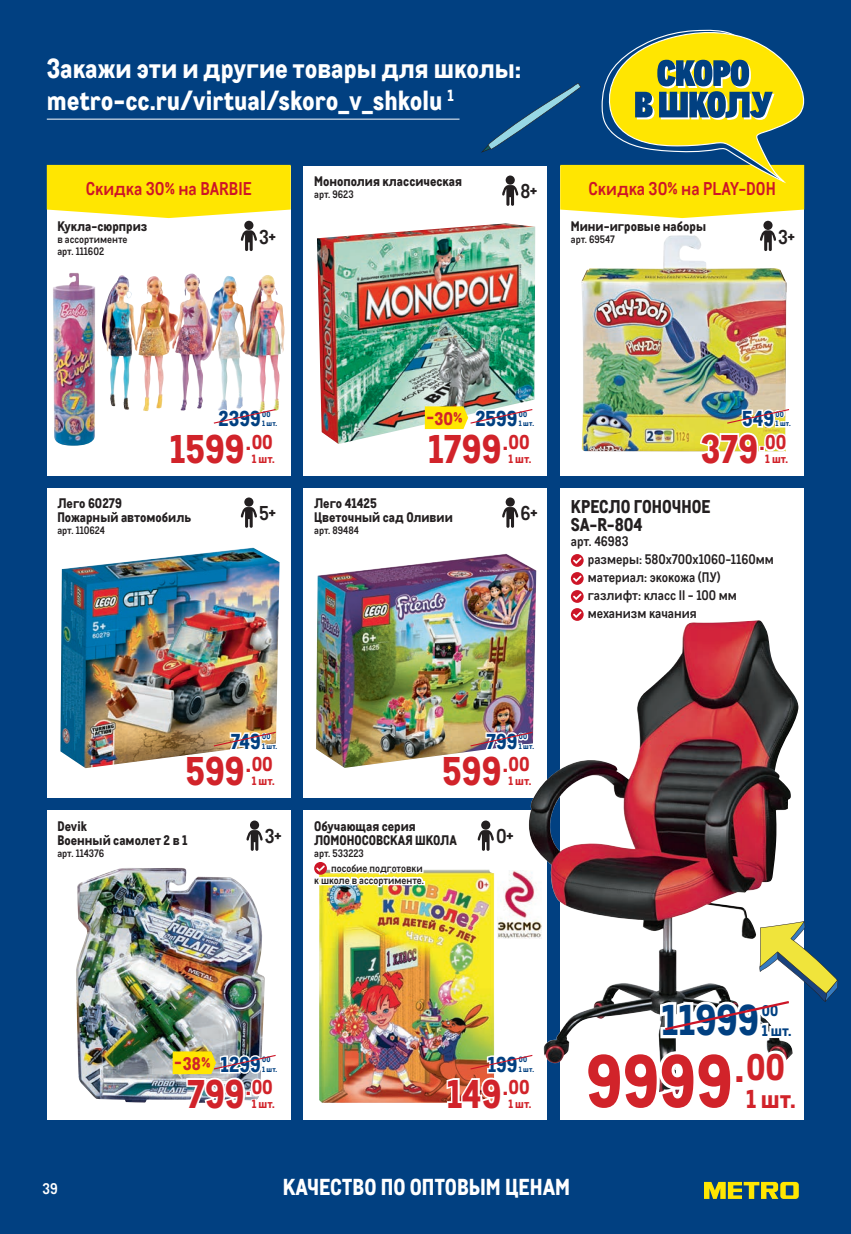
<style>
.page{position:relative;width:851px;height:1234px;background:#fff}
.page>*{position:absolute;margin:0;border:0;box-sizing:border-box;transform-origin:0 0}
.t1{font:800 72px "CA Metro";color:#d1232a}
.t2{font:800 42px "CA Metro";color:#014081}
.t3{font:800 42px "CA Metro";color:#d1232a}
.t4{font:800 39px "CA Metro";color:#d1232a}
.t5{font:800 27px/32.4px "CA Metro";color:#fff}
.t6{font:800 25.2px "CA Metro";color:#d1232a}
.t7{font:800 23.4px "CA Metro";color:#d1232a}
.t8{font:800 22.5px "CA Metro";color:#fff}
.t9{font:800 21px "CA Metro";color:#014081}
.t10{font:700 19.5px "CA Metro";color:#231f20}
.t11{font:700 18px "CA Metro";color:#cd1527}
.t12{font:800 18px/18px "CA Metro";color:#231f20}
.t13{font:800 17.7px "CA Metro";color:#d1232a}
.t14{font:800 15px "CA Metro";color:#014081}
.t15{font:700 15px "CA Metro";color:#fff}
.t16{font:800 13.5px/13.5px "CA Metro";color:#231f20}
.t17{font:700 13.5px/18px "CA Metro";color:#231f20}
.t18{font:800 11.7px "CA Metro";color:#d1232a}
.t19{font:700 10.5px/15px "CA Metro";color:#231f20}
.t20{font:800 7.5px "CA Metro";letter-spacing:.03em;color:#014081}
.s1{font-size:17.7px;color:#d1232a}
.s2{font-size:15px;color:#d1232a}
.s3{font-size:15px}
</style>
<div class="page">
<div style="left:0;top:0;width:850px;height:1233px;background:#014081"></div>
<svg style="left:704px;top:1181px;width:94px;height:17px"></svg>
<div style="left:47px;top:488px;width:244px;height:309px;background:#fff"></div>
<img style="left:47px;top:260px;width:244px;height:215px">
<div style="left:47px;top:809px;width:244px;height:309px;background:#fff"></div>
<div style="left:303px;top:488px;width:244px;height:309px;background:#fff"></div>
<div style="left:303px;top:166px;width:244px;height:309px;background:#fff"></div>
<div style="left:303px;top:809px;width:244px;height:309px;background:#fff"></div>
<div style="left:560px;top:488px;width:244px;height:630px;background:#fff"></div>
<div style="left:560px;top:166px;width:244px;height:309px;background:#fff"></div>
<img style="left:319px;top:869px;width:175px;height:233px">
<img style="left:314px;top:862px;width:146px;height:28px">
<img style="left:445px;top:951px;width:83px;height:152px">
<img style="left:528px;top:624px;width:265px;height:440px">
<svg style="left:582px;top:1047px;width:211px;height:47px"></svg>
<svg style="left:570px;top:554px;width:193px;height:70px"></svg>
<svg style="left:657px;top:921px;width:181px;height:120px"></svg>
<img style="left:316px;top:553px;width:220px;height:214px">
<img style="left:53px;top:272px;width:43px;height:173px">
<img style="left:124px;top:273px;width:68px;height:68px">
<img style="left:317px;top:225px;width:218px;height:219px">
<img style="left:581px;top:251px;width:205px;height:200px">
<img style="left:60px;top:547px;width:219px;height:221px">
<img style="left:76px;top:868px;width:186px;height:234px">
<svg style="left:47px;top:165px;width:244px;height:95px;background:#fcef7a"></svg>
<img style="left:168px;top:306px;width:110px;height:160px">
<img style="left:425px;top:306px;width:109px;height:138px">
<img style="left:698px;top:306px;width:92px;height:146px">
<div style="left:244px;top:497px;width:9px;height:9px;background:#231f20;border-radius:50%"></div>
<svg style="left:241px;top:507px;width:16px;height:20px"></svg>
<img style="left:183px;top:629px;width:95px;height:139px">
<div style="left:505px;top:497px;width:9px;height:9px;background:#231f20;border-radius:50%"></div>
<svg style="left:502px;top:507px;width:16px;height:20px"></svg>
<img style="left:439px;top:629px;width:95px;height:159px">
<div style="left:250px;top:820px;width:9px;height:9px;background:#231f20;border-radius:50%"></div>
<svg style="left:246px;top:829px;width:17px;height:21px"></svg>
<div style="left:481px;top:820px;width:9px;height:9px;background:#231f20;border-radius:50%"></div>
<svg style="left:477px;top:829px;width:17px;height:21px"></svg>
<img style="left:173px;top:951px;width:103px;height:152px">
<svg style="left:480px;top:29px;width:325px;height:222px"></svg>
<hr style="left:47px;top:119px;width:412px;height:1px;background:#fff">
<img style="left:497px;top:870px;width:44px;height:68px">
<h3 class="t5" style="left:47px;top:49px;width:476px">Закажи эти и другие товары для школы: metro-cc.ru/virtual/skoro_v_shkolu <sup>1</sup></h3>
<h3 class="t11" style="left:86px;top:175px;width:167px">Скидка 30% на BARBIE</h3>
<p class="t16" style="left:314px;top:173px;width:149px">Монополия классическая</p>
<p class="t19" style="left:314px;top:186px;width:41px">арт. 9623</p>
<h3 class="t10" style="left:520px;top:176px;width:19px">8+</h3>
<h3 class="t11" style="left:588px;top:175px;width:189px">Скидка 30% на PLAY-DOH</h3>
<p class="t16" style="left:57px;top:218px;width:91px">Кукла-сюрприз</p>
<p class="t19" style="left:57px;top:233px;width:72px;line-height:12px">в ассортименте арт. 111602</p>
<h3 class="t10" style="left:259px;top:222px;width:18px">3+</h3>
<p class="t16" style="left:570px;top:218px;width:137px">Мини-игровые наборы</p>
<p class="t19" style="left:570px;top:231px;width:46px">арт. 69547</p>
<h3 class="t10" style="left:778px;top:222px;width:18px">3+</h3>
<h3 class="t9" style="left:218px;top:401px;width:44px">2399</h3>
<p class="t20" style="left:262px;top:417px;width:17px">1 шт.</p>
<p class="t20" style="left:262px;top:407px;width:10px">00</p>
<h3 class="t9" style="left:426px;top:401px;width:93px"><span class="s1">-30</span><span class="s2">%</span> 2599</h3>
<p class="t20" style="left:519px;top:417px;width:17px">1 шт.</p>
<p class="t20" style="left:519px;top:407px;width:10px">00</p>
<h3 class="t9" style="left:742px;top:401px;width:34px">549</h3>
<p class="t20" style="left:775px;top:417px;width:17px">1 шт.</p>
<p class="t20" style="left:775px;top:407px;width:10px">00</p>
<h3 class="t4" style="left:170px;top:416px;width:105px">1599 <sup>00</sup></h3>
<h3 class="t7" style="left:246px;top:422px;width:7px">.</h3>
<p class="t18" style="left:252px;top:449px;width:25px">1 шт.</p>
<h3 class="t4" style="left:428px;top:416px;width:103px">1799 <sup>00</sup></h3>
<h3 class="t7" style="left:502px;top:422px;width:7px">.</h3>
<p class="t18" style="left:508px;top:449px;width:25px">1 шт.</p>
<h3 class="t4" style="left:700px;top:416px;width:87px">379 <sup>00</sup></h3>
<h3 class="t7" style="left:759px;top:422px;width:7px">.</h3>
<p class="t18" style="left:765px;top:449px;width:25px">1 шт.</p>
<p class="t16" style="left:57px;top:495px;width:135px">Лего 60279<br>Пожарный автомобиль</p>
<p class="t19" style="left:57px;top:521px;width:49px">арт. 110624</p>
<h3 class="t10" style="left:259px;top:498px;width:19px">5+</h3>
<p class="t16" style="left:314px;top:495px;width:140px">Лего 41425<br>Цветочный сад Оливии</p>
<p class="t19" style="left:314px;top:521px;width:46px">арт. 89484</p>
<h3 class="t10" style="left:520px;top:498px;width:19px">6+</h3>
<h3 class="t12" style="left:570px;top:495px;width:141px">КРЕСЛО ГОНОЧНОЕ<br>SA-R-804</h3>
<p class="t17" style="left:587px;top:531px;width:187px;text-indent:-17px">арт. 46983<br>размеры: 580х700х1060-1160мм материал: экокожа (ПУ) газлифт: класс II - 100 мм механизм качания</p>
<h3 class="t9" style="left:231px;top:724px;width:32px">749</h3>
<p class="t20" style="left:262px;top:740px;width:17px">1 шт.</p>
<p class="t20" style="left:262px;top:730px;width:10px">00</p>
<h3 class="t9" style="left:486px;top:724px;width:33px">799</h3>
<p class="t20" style="left:519px;top:740px;width:17px">1 шт.</p>
<p class="t20" style="left:519px;top:730px;width:10px">00</p>
<h3 class="t4" style="left:185px;top:738px;width:89px">599 <sup>00</sup></h3>
<h3 class="t7" style="left:246px;top:744px;width:7px">.</h3>
<p class="t18" style="left:252px;top:771px;width:25px">1 шт.</p>
<h3 class="t4" style="left:442px;top:738px;width:89px">599 <sup>00</sup></h3>
<h3 class="t7" style="left:502px;top:744px;width:7px">.</h3>
<p class="t18" style="left:508px;top:771px;width:25px">1 шт.</p>
<p class="t16" style="left:57px;top:818px;width:132px">Devik<br>Военный самолет 2 в 1</p>
<p class="t19" style="left:57px;top:844px;width:48px">арт. 114376</p>
<p class="t16" style="left:314px;top:818px;width:144px">Обучающая серия<br>ЛОМОНОСОВСКАЯ ШКОЛА</p>
<p class="t19" style="left:331px;top:844px;width:93px;text-indent:-17px">арт. 533223<br>пособие подготовки</p>
<p class="t19" style="left:314px;top:871px;width:111px">к школе в ассортименте.</p>
<h3 class="t10" style="left:265px;top:821px;width:18px">3+</h3>
<h3 class="t10" style="left:496px;top:821px;width:19px">0+</h3>
<h2 class="t2" style="left:661px;top:985px;width:99px">11999</h2>
<p class="t14" style="left:761px;top:998px;width:18px">00</p>
<p class="t14" style="left:761px;top:1017px;width:31px">1 шт.</p>
<h3 class="t13" style="left:174px;top:1048px;width:38px">-38<span class="s3">%</span></h3>
<h3 class="t9" style="left:220px;top:1046px;width:42px">1299</h3>
<p class="t20" style="left:262px;top:1063px;width:17px">1 шт.</p>
<p class="t20" style="left:262px;top:1053px;width:10px">00</p>
<h3 class="t4" style="left:187px;top:1061px;width:87px">799 <sup>00</sup></h3>
<h3 class="t7" style="left:246px;top:1067px;width:7px">.</h3>
<p class="t18" style="left:252px;top:1094px;width:25px">1 шт.</p>
<h3 class="t9" style="left:487px;top:1046px;width:31px">199</h3>
<p class="t20" style="left:519px;top:1063px;width:17px">1 шт.</p>
<p class="t20" style="left:519px;top:1053px;width:10px">00</p>
<h3 class="t4" style="left:447px;top:1061px;width:84px">149 <sup>00</sup></h3>
<h3 class="t7" style="left:502px;top:1067px;width:7px">.</h3>
<p class="t18" style="left:508px;top:1094px;width:25px">1 шт.</p>
<h1 class="t1" style="left:586px;top:1021px;width:201px">9999 <sup>00</sup></h1>
<h2 class="t3" style="left:734px;top:1031px;width:11px">.</h2>
<h3 class="t6" style="left:746px;top:1078px;width:51px">1 шт.</h3>
<p class="t15" style="left:43px;top:1176px;width:17px">39</p>
<h3 class="t8" style="left:283px;top:1168px;width:289px">КАЧЕСТВО ПО ОПТОВЫМ ЦЕНАМ</h3>
</div>
